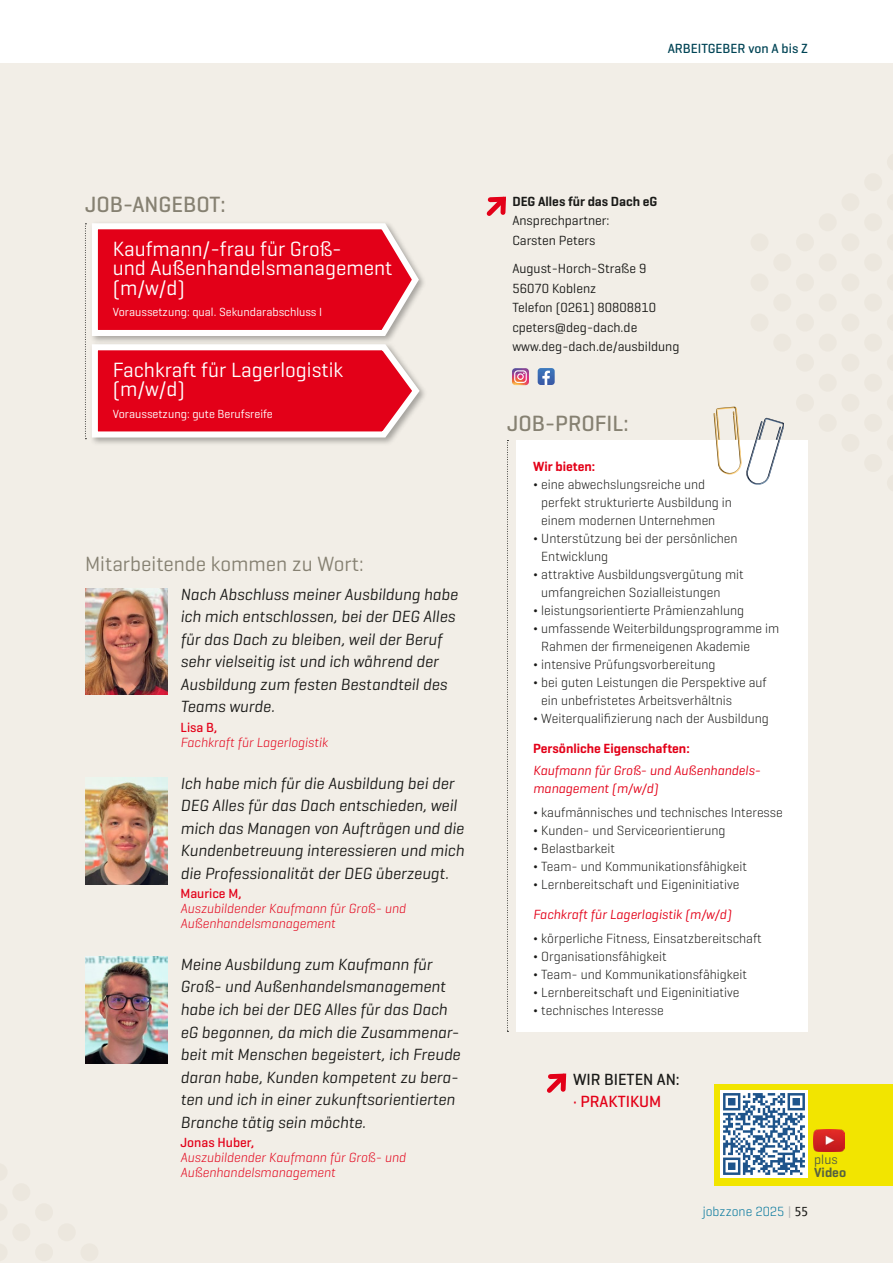
<style>
.page{position:relative;width:893px;height:1263px;background:#fff}
.page>*{position:absolute;margin:0;border:0;box-sizing:border-box;transform-origin:0 0}
.t1{font:500 22.5px "Geogrotesque";color:#868172}
.t2{font:21px/19.5px "Geogrotesque";color:#fff}
.t3{font:21px "Geogrotesque";color:#868172}
.t4{font:italic 16.5px/22.5px "Geogrotesque";color:#1a1a18}
.t5{font:500 16.5px "Geogrotesque";color:#1a1a18}
.t6{font:500 16.5px "Geogrotesque";color:#e30018}
.t7{font:300 13.5px/18px "Geogrotesque";color:#1a1a18}
.t8{font:italic 300 13.5px/15px "Geogrotesque";color:#e30018}
.t9{font:13.5px/19.5px "Geogrotesque";color:#1a1a18}
.t10{font:italic 13.5px/18px "Geogrotesque";color:#e30018}
.t11{font:600 13.5px "Geogrotesque";color:#e30018}
.t12{font:500 13.5px "Geogrotesque";color:#e30018}
.t13{font:600 13.5px "Geogrotesque";color:#1a1a18}
.t14{font:500 13.5px "Geogrotesque";color:#045}
.t15{font:300 13.5px "Geogrotesque";color:#00759c}
.t16{font:600 13.5px "Geogrotesque";color:#3c4b4c}
.t17{font:13.5px "Geogrotesque";color:#3c4b4c}
.t18{font:12px "Geogrotesque";color:#fff}
.s1{font-family:"Phoenica UNI";font-weight:400;color:#b1b2b3}
.s2{font-family:"Phoenica UNI";font-weight:400;color:#1a1a18}
</style>
<div class="page">
<div style="left:0;top:64px;width:893px;height:1199px;background:#f2eee7"></div>
<svg style="left:507px;top:440px;width:1px;height:592px"></svg>
<div style="left:517px;top:440px;width:291px;height:592px;background:#fff"></div>
<div style="left:35px;top:1243px;width:18px;height:18px;background:#ece7de;border-radius:50%"></div>
<div style="left:12px;top:1223px;width:18px;height:18px;background:#ece7de;border-radius:50%"></div>
<div style="left:35px;top:1203px;width:18px;height:18px;background:#ece7de;border-radius:50%"></div>
<div style="left:58px;top:1223px;width:18px;height:18px;background:#ece7de;border-radius:50%"></div>
<div style="left:12px;top:1183px;width:18px;height:18px;background:#ece7de;border-radius:50%"></div>
<div style="left:80px;top:1243px;width:18px;height:18px;background:#ece7de;border-radius:50%"></div>
<div style="left:864px;top:213px;width:18px;height:18px;background:#ece7de;border-radius:50%"></div>
<div style="left:819px;top:213px;width:18px;height:18px;background:#ece7de;border-radius:50%"></div>
<div style="left:841px;top:193px;width:18px;height:18px;background:#ece7de;border-radius:50%"></div>
<div style="left:864px;top:173px;width:18px;height:18px;background:#ece7de;border-radius:50%"></div>
<div style="left:796px;top:354px;width:18px;height:18px;background:#ece7de;border-radius:50%"></div>
<div style="left:841px;top:354px;width:18px;height:18px;background:#ece7de;border-radius:50%"></div>
<div style="left:819px;top:374px;width:18px;height:18px;background:#ece7de;border-radius:50%"></div>
<div style="left:864px;top:374px;width:18px;height:18px;background:#ece7de;border-radius:50%"></div>
<div style="left:819px;top:334px;width:18px;height:18px;background:#ece7de;border-radius:50%"></div>
<div style="left:864px;top:334px;width:18px;height:18px;background:#ece7de;border-radius:50%"></div>
<div style="left:796px;top:273px;width:18px;height:18px;background:#ece7de;border-radius:50%"></div>
<div style="left:841px;top:273px;width:18px;height:18px;background:#ece7de;border-radius:50%"></div>
<div style="left:819px;top:293px;width:18px;height:18px;background:#ece7de;border-radius:50%"></div>
<div style="left:864px;top:293px;width:18px;height:18px;background:#ece7de;border-radius:50%"></div>
<div style="left:841px;top:233px;width:18px;height:18px;background:#ece7de;border-radius:50%"></div>
<div style="left:819px;top:253px;width:18px;height:18px;background:#ece7de;border-radius:50%"></div>
<div style="left:864px;top:253px;width:18px;height:18px;background:#ece7de;border-radius:50%"></div>
<div style="left:750px;top:314px;width:18px;height:18px;background:#ece7de;border-radius:50%"></div>
<div style="left:796px;top:314px;width:18px;height:18px;background:#ece7de;border-radius:50%"></div>
<div style="left:841px;top:314px;width:18px;height:18px;background:#ece7de;border-radius:50%"></div>
<div style="left:773px;top:334px;width:18px;height:18px;background:#ece7de;border-radius:50%"></div>
<div style="left:750px;top:273px;width:18px;height:18px;background:#ece7de;border-radius:50%"></div>
<div style="left:773px;top:293px;width:18px;height:18px;background:#ece7de;border-radius:50%"></div>
<div style="left:750px;top:233px;width:18px;height:18px;background:#ece7de;border-radius:50%"></div>
<div style="left:796px;top:233px;width:18px;height:18px;background:#ece7de;border-radius:50%"></div>
<div style="left:773px;top:253px;width:18px;height:18px;background:#ece7de;border-radius:50%"></div>
<div style="left:841px;top:434px;width:18px;height:18px;background:#ece7de;border-radius:50%"></div>
<div style="left:864px;top:454px;width:18px;height:18px;background:#ece7de;border-radius:50%"></div>
<div style="left:796px;top:394px;width:18px;height:18px;background:#ece7de;border-radius:50%"></div>
<div style="left:841px;top:394px;width:18px;height:18px;background:#ece7de;border-radius:50%"></div>
<div style="left:819px;top:414px;width:18px;height:18px;background:#ece7de;border-radius:50%"></div>
<div style="left:864px;top:414px;width:18px;height:18px;background:#ece7de;border-radius:50%"></div>
<svg style="left:486px;top:196px;width:20px;height:20px"></svg>
<svg style="left:713px;top:407px;width:71px;height:78px"></svg>
<svg style="left:547px;top:1073px;width:20px;height:20px"></svg>
<svg style="left:538px;top:368px;width:17px;height:17px"></svg>
<svg style="left:512px;top:368px;width:17px;height:17px"></svg>
<div style="left:714px;top:1084px;width:179px;height:102px;background:#f2e500"></div>
<img style="left:814px;top:1129px;width:31px;height:22px">
<div style="left:720px;top:1090px;width:88px;height:88px;background:#fff"></div>
<svg style="left:723px;top:1093px;width:82px;height:82px"></svg>
<div style="left:89px;top:341px;width:339px;height:105px;background:#ece9e2"></div>
<svg style="left:85px;top:223px;width:339px;height:220px;background:#e53f50"></svg>
<img style="left:85px;top:588px;width:83px;height:106px">
<img style="left:85px;top:778px;width:83px;height:106px">
<img style="left:85px;top:957px;width:83px;height:106px">
<p class="t14" style="left:668px;top:40px;width:142px">ARBEITGEBER von A bis Z</p>
<h1 class="t1" style="left:85px;top:191px;width:142px">JOB-ANGEBOT:</h1>
<p class="t13" style="left:512px;top:193px;width:146px">DEG Alles für das Dach eG</p>
<p class="t9" style="left:512px;top:210px;width:99px">Ansprechpartner:<br>Carsten Peters</p>
<p class="t9" style="left:512px;top:258px;width:169px">August-Horch-Straße 9<br>56070 Koblenz<br>Telefon (0261) 80808810 cpeters@deg-dach.de www.deg-dach.de/ausbildung</p>
<h2 class="t2" style="left:113px;top:238px;width:281px">Kaufmann/-frau für Groß-<br>und Außenhandelsmanagement (m/w/d)</h2>
<p class="t18" style="left:113px;top:304px;width:211px">Voraussetzung: qual. Sekundarabschluss I</p>
<h2 class="t2" style="left:113px;top:359px;width:232px">Fachkraft für Lagerlogistik (m/w/d)</h2>
<p class="t18" style="left:113px;top:406px;width:161px">Voraussetzung: gute Berufsreife</p>
<h2 class="t3" style="left:85px;top:551px;width:280px">Mitarbeitende kommen zu Wort:</h2>
<p class="t4" style="left:180px;top:582px;width:279px">Nach Abschluss meiner Ausbildung habe ich mich entschlossen, bei der DEG Alles für das Dach zu bleiben, weil der Beruf sehr vielseitig ist und ich während der Ausbildung zum festen Bestandteil des Teams wurde.</p>
<p class="t12" style="left:180px;top:719px;width:38px">Lisa B,</p>
<p class="t8" style="left:180px;top:734px;width:149px">Fachkraft für Lagerlogistik</p>
<p class="t4" style="left:180px;top:771px;width:285px">Ich habe mich für die Ausbildung bei der DEG Alles für das Dach entschieden, weil mich das Managen von Aufträgen und die Kundenbetreuung interessieren und mich die Professionalität der DEG überzeugt.</p>
<p class="t12" style="left:180px;top:885px;width:63px">Maurice M,</p>
<p class="t8" style="left:180px;top:900px;width:227px">Auszubildender Kaufmann für Groß- und<br>Außenhandelsmanagement</p>
<p class="t4" style="left:180px;top:952px;width:281px">Meine Ausbildung zum Kaufmann für Groß- und Außenhandelsmanagement habe ich bei der DEG Alles für das Dach eG begonnen, da mich die Zusammenar&shy;beit mit Menschen begeistert, ich Freude daran habe, Kunden kompetent zu bera&shy;ten und ich in einer zukunftsorientierten Branche tätig sein möchte.</p>
<p class="t12" style="left:180px;top:1134px;width:75px">Jonas Huber,</p>
<p class="t8" style="left:180px;top:1149px;width:227px">Auszubildender Kaufmann für Groß- und<br>Außenhandelsmanagement</p>
<h1 class="t1" style="left:507px;top:410px;width:123px">JOB-PROFIL:</h1>
<p class="t11" style="left:533px;top:458px;width:64px">Wir bieten:</p>
<p class="t7" style="left:533px;top:475px;width:174px">¬ eine abwechslungsreiche und</p>
<p class="t7" style="left:541px;top:493px;width:192px">perfekt strukturierte Ausbildung in</p>
<p class="t7" style="left:541px;top:511px;width:176px">einem modernen Unternehmen</p>
<p class="t7" style="left:533px;top:529px;width:206px">¬ Unterstützung bei der persönlichen</p>
<p class="t7" style="left:541px;top:547px;width:68px">Entwicklung</p>
<p class="t7" style="left:533px;top:565px;width:212px">¬ attraktive Ausbildungsvergütung mit</p>
<p class="t7" style="left:541px;top:583px;width:181px">umfangreichen Sozialleistungen</p>
<p class="t7" style="left:533px;top:601px;width:212px">¬ leistungsorientierte Prämienzahlung</p>
<p class="t7" style="left:533px;top:619px;width:248px">¬ umfassende Weiterbildungsprogramme im</p>
<p class="t7" style="left:541px;top:637px;width:210px">Rahmen der firmeneigenen Akademie</p>
<p class="t7" style="left:533px;top:655px;width:184px">¬ intensive Prüfungsvorbereitung</p>
<p class="t7" style="left:533px;top:673px;width:235px">¬ bei guten Leistungen die Perspektive auf</p>
<p class="t7" style="left:541px;top:691px;width:192px">ein unbefristetes Arbeitsverhältnis</p>
<p class="t7" style="left:533px;top:709px;width:237px">¬ Weiterqualifizierung nach der Ausbildung</p>
<p class="t11" style="left:533px;top:740px;width:158px">Persönliche Eigenschaften:</p>
<p class="t10" style="left:533px;top:761px;width:227px">Kaufmann für Groß- und Außenhandels&shy;management (m/w/d)</p>
<p class="t7" style="left:533px;top:803px;width:251px">¬ kaufmännisches und technisches Interesse ¬ Kunden- und Serviceorientierung<br>¬ Belastbarkeit<br>¬ Team- und Kommunikationsfähigkeit<br>¬ Lernbereitschaft und Eigeninitiative</p>
<p class="t10" style="left:533px;top:905px;width:200px">Fachkraft für Lagerlogistik (m/w/d)</p>
<p class="t7" style="left:533px;top:929px;width:230px">¬ körperliche Fitness, Einsatzbereitschaft ¬ Organisationsfähigkeit<br>¬ Team- und Kommunikationsfähigkeit<br>¬ Lernbereitschaft und Eigeninitiative<br>¬ technisches Interesse</p>
<p class="t5" style="left:573px;top:1069px;width:108px">WIR BIETEN AN:</p>
<p class="t6" style="left:573px;top:1091px;width:90px">· PRAKTIKUM</p>
<p class="t17" style="left:814px;top:1151px;width:25px">plus</p>
<p class="t16" style="left:814px;top:1164px;width:34px">Video</p>
<p class="t15" style="left:703px;top:1203px;width:107px">jobzzone 2025 <span class="s1">|</span> <span class="s2">55</span></p>
</div>
